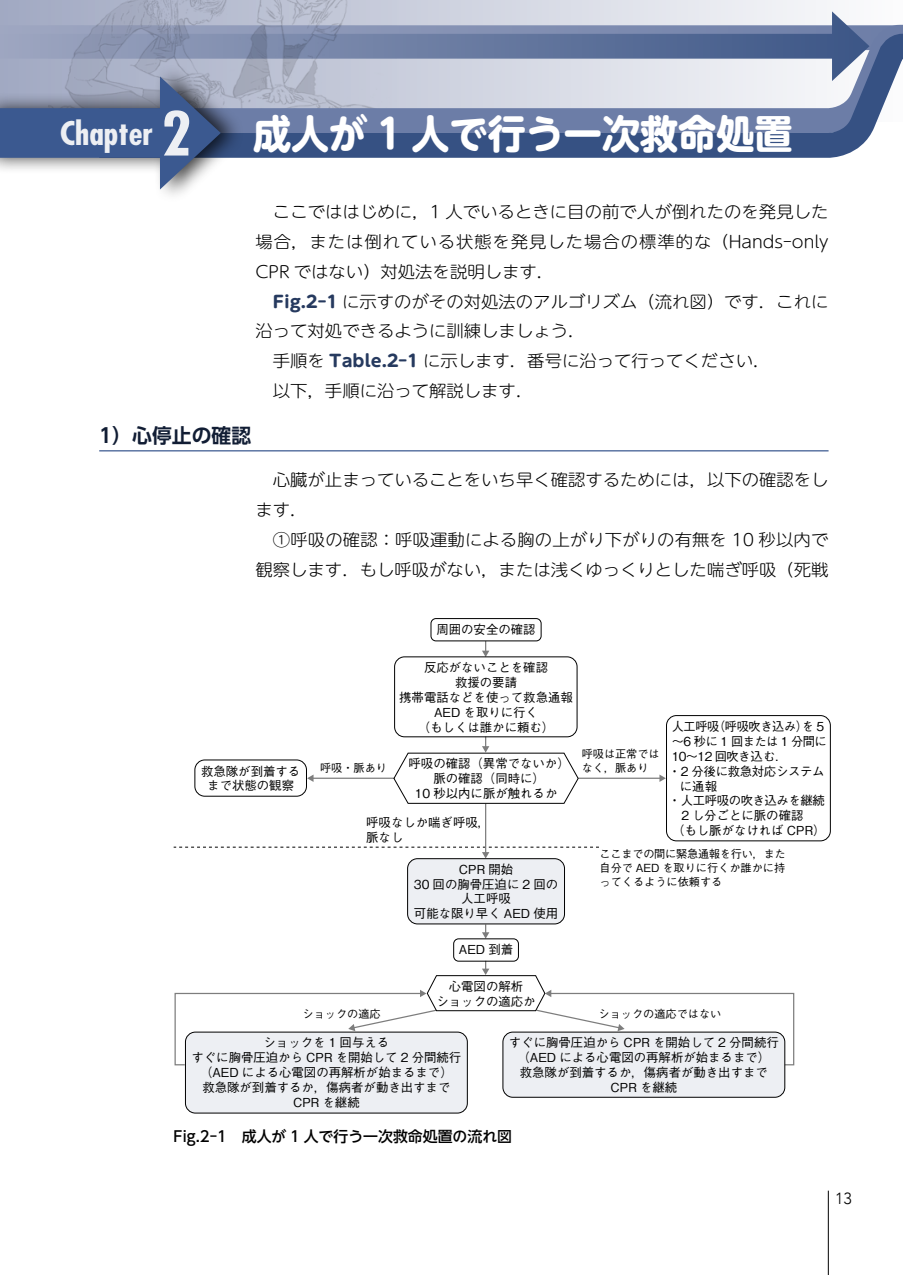
<style>
.page{position:relative;width:903px;height:1275px;background:#fff}
.page>*{position:absolute;margin:0;border:0;box-sizing:border-box;transform-origin:0 0}
.t1{font:700 39.73px "UD Shin M Go Pr 6";color:#fff;scale:.96 1}
.t2{font:700 condensed 31.85px "Futura";color:#edeff3;scale:1.05 1}
.t3{font:700 19.78px "UD Shin Go Pr 6 De";color:#111d34}
.t4{font:300 16.45px/29.8px "UD Shin M Go Pr 6";color:#000;scale:1.05 1}
.t5{font:300 16.1px "Avenir";color:#000}
.t6{font:500 14.88px "UD Shin Go NT Pr 6";color:#000}
.t7{font:500 12.42px/14.9px "Gothic BBB Pro";color:#000;text-align:center}
.t8{font:500 12.42px "Gothic BBB Pro";letter-spacing:-.025em;color:#000}
.t9{font:500 12.42px "Gothic BBB Pro";letter-spacing:-.05em;color:#000}
.t10{font:500 12.42px "Gothic BBB Pro";letter-spacing:-.035em;color:#000}
.t11{font:500 11.2px/13.7px "Gothic BBB Pro";color:#000}
.s1{font-size:58.98px}
.s2{font-weight:700;color:#263a5f}
</style>
<div class="page">
<hr style="left:828px;top:1191px;width:1px;height:84px;background:#000">
<div style="left:0;top:0;width:903px;height:122px;background:#a0a8c2"></div>
<svg style="left:99px;top:0;width:804px;height:21px;background:#d0d4e0"></svg>
<svg style="left:74px;top:21px;width:829px;height:137px;background:#8a98b6"></svg>
<div style="left:0;top:63px;width:245px;height:140px;background:#000;opacity:.75"></div>
<div style="left:0;top:108px;width:179px;height:50px;background:#3b5990"></div>
<svg style="left:160px;top:76px;width:61px;height:113px"></svg>
<hr style="left:99px;top:450px;width:729px;height:1px;background:#3b5990">
<svg style="left:482px;top:641px;width:7px;height:15px"></svg>
<hr style="left:578px;top:778px;width:82px;height:1px;background:#7d7d7d">
<svg style="left:659px;top:774px;width:7px;height:8px"></svg>
<hr style="left:312px;top:778px;width:83px;height:1px;background:#7d7d7d">
<svg style="left:307px;top:775px;width:6px;height:7px"></svg>
<svg style="left:482px;top:924px;width:7px;height:14px"></svg>
<hr style="left:485px;top:804px;width:1px;height:49px;background:#7d7d7d">
<svg style="left:174px;top:847px;width:425px;height:11px"></svg>
<div style="left:503px;top:1032px;width:282px;height:65px;background:#edeff3;border-radius:10px"></div>
<div style="left:502px;top:1032px;width:283px;height:66px;border:1px solid #000;border-radius:10px"></div>
<div style="left:185px;top:1032px;width:282px;height:81px;background:#edeff3;border-radius:10px"></div>
<div style="left:185px;top:1032px;width:283px;height:81px;border:1px solid #000;border-radius:10px"></div>
<div style="left:408px;top:859px;width:156px;height:65px;background:#edeff3;border-radius:10px"></div>
<div style="left:407px;top:858px;width:158px;height:66px;border:1px solid #000;border-radius:10px"></div>
<div style="left:666px;top:715px;width:165px;height:126px;border:1px solid #000;border-radius:10px"></div>
<div style="left:394px;top:656px;width:183px;height:81px;border:1px solid #000;border-radius:10px"></div>
<div style="left:194px;top:759px;width:113px;height:38px;border:1px solid #000;border-radius:10px"></div>
<div style="left:431px;top:618px;width:110px;height:23px;border:1px solid #000;border-radius:5px"></div>
<div style="left:453px;top:938px;width:66px;height:23px;border:1px solid #000;border-radius:5px"></div>
<svg style="left:393px;top:736px;width:186px;height:68px"></svg>
<svg style="left:174px;top:961px;width:621px;height:105px"></svg>
<h2 class="t2" style="left:60px;top:113px;width:127px">Chapter <span class="s1">2</span></h2>
<h1 class="t1" style="left:253px;top:99px;width:563px">成人が 1 人で行う一次救命処置</h1>
<h3 class="t4" style="left:255px;top:196px;width:547px;text-align:justify">　ここでははじめに，1 人でいるときに目の前で人が倒れたのを発見した場合，または倒れている状態を発見した場合の標準的な（Hands-only CPR ではない）対処法を説明します．</h3>
<h3 class="t4" style="left:255px;top:286px;width:547px;text-indent:17px"><span class="s2">Fig.2-1</span> に示すのがその対処法のアルゴリズム（流れ図）です．これに沿って対処できるように訓練しましょう．<br>　手順を <span class="s2">Table.2-1</span> に示します．番号に沿って行ってください．<br>　以下，手順に沿って解説します．</h3>
<h3 class="t3" style="left:99px;top:419px;width:153px">1）心停止の確認</h3>
<h3 class="t4" style="left:255px;top:464px;width:547px">　心臓が止まっていることをいち早く確認するためには，以下の確認をします．<br>　①呼吸の確認：呼吸運動による胸の上がり下がりの有無を 10 秒以内で観察します．もし呼吸がない，または浅くゆっくりとした喘ぎ呼吸（死戦</h3>
<p class="t7" style="left:436px;top:621px;width:101px">周囲の安全の確認</p>
<p class="t7" style="left:399px;top:659px;width:175px">反応がないことを確認<br>救援の要請<br>携帯電話などを使って救急通報<br>AED を取りに行く<br>（もしくは誰かに頼む）</p>
<p class="t8" style="left:672px;top:716px;width:154px">人工呼吸（呼吸吹き込み）を 5</p>
<p class="t9" style="left:672px;top:731px;width:157px">～6 秒に 1 回または 1 分間に</p>
<p class="t9" style="left:672px;top:746px;width:118px">10～12 回吹き込む．</p>
<p class="t8" style="left:668px;top:761px;width:158px">・2 分後に救急対応システム</p>
<p class="t7" style="left:680px;top:777px;width:39px">に通報</p>
<p class="t10" style="left:668px;top:791px;width:158px">・人工呼吸の吹き込みを継続</p>
<p class="t7" style="left:681px;top:807px;width:124px">2 し分ごとに脈の確認</p>
<p class="t7" style="left:672px;top:822px;width:155px">（もし脈がなければ CPR）</p>
<p class="t11" style="left:599px;top:846px;width:188px;text-align:justify">ここまでの間に緊急通報を行い，また自分で AED を取りに行くか誰かに持ってくるように依頼する</p>
<p class="t7" style="left:201px;top:762px;width:101px">救急隊が到着するまで状態の観察</p>
<p class="t11" style="left:320px;top:759px;width:68px">呼吸・脈あり</p>
<p class="t7" style="left:408px;top:754px;width:163px">呼吸の確認（異常でないか）脈の確認（同時に）<br>10 秒以内に脈が触れるか</p>
<p class="t11" style="left:582px;top:745px;width:80px">呼吸は正常ではなく，脈あり</p>
<p class="t7" style="left:366px;top:814px;width:126px;text-align:left">呼吸なしか喘ぎ呼吸，脈なし</p>
<p class="t7" style="left:414px;top:860px;width:146px">CPR 開始<br>30 回の胸骨圧迫に 2 回の人工呼吸<br>可能な限り早く AED 使用</p>
<p class="t7" style="left:459px;top:941px;width:56px">AED 到着</p>
<p class="t7" style="left:436px;top:977px;width:101px">心電図の解析<br>ショックの適応か</p>
<p class="t11" style="left:302px;top:1005px;width:80px">ショックの適応</p>
<p class="t11" style="left:598px;top:1005px;width:124px">ショックの適応ではない</p>
<p class="t7" style="left:191px;top:1033px;width:271px">ショックを 1 回与える<br>すぐに胸骨圧迫から CPR を開始して 2 分間続行（AED による心電図の再解析が始まるまで）<br>救急隊が到着するか，傷病者が動き出すまで<br>CPR を継続</p>
<p class="t7" style="left:509px;top:1033px;width:271px">すぐに胸骨圧迫から CPR を開始して 2 分間続行（AED による心電図の再解析が始まるまで）<br>救急隊が到着するか，傷病者が動き出すまで<br>CPR を継続</p>
<p class="t6" style="left:174px;top:1124px;width:340px">Fig.2-1　成人が 1 人で行う一次救命処置の流れ図</p>
<p class="t5" style="left:835px;top:1189px;width:18px">13</p>
</div>
